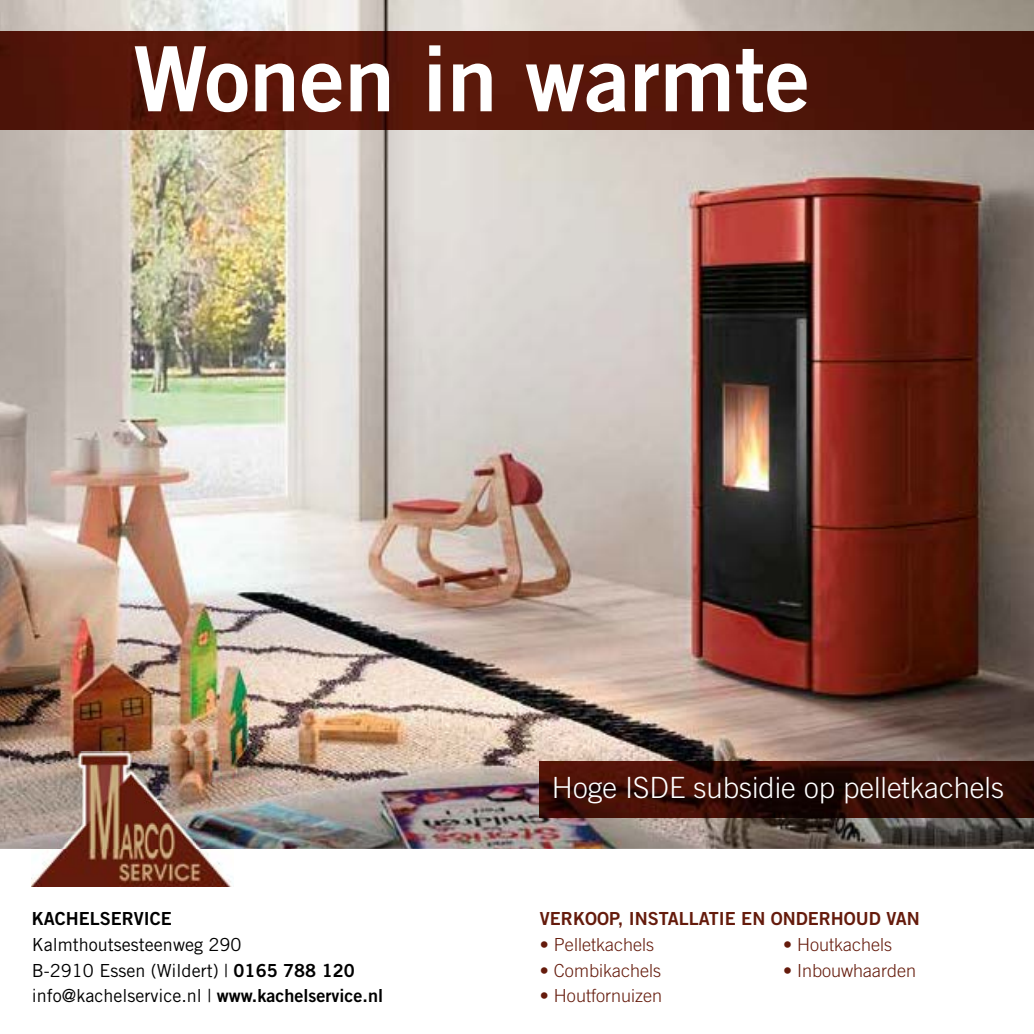
<style>
.page{position:relative;width:1034px;height:1034px;background:#fff}
.page>*{position:absolute;margin:0;border:0;box-sizing:border-box;transform-origin:0 0}
.t1{font:90px "Trade Gothic LT Std Bd 2";color:#fff}
.t2{font:300 29.25px "Trade Gothic LT Std";color:#fff}
.t3{font:18px/25.4px "Trade Gothic LT Std";color:#000}
.t4{font:300 18px "Trade Gothic LT Std";color:#651b0c}
.t5{font:18px "Trade Gothic LT Std Bd 2";color:#651b0c}
.t6{font:18px "Trade Gothic LT Std Bd 2";color:#000}
.s1{font-family:"Trade Gothic LT Std Bd 2"}
</style>
<div class="page">
<img style="left:0;top:0;width:1033px;height:848px">
<img style="left:32px;top:751px;width:202px;height:135px">
<img style="left:540px;top:761px;width:493px;height:56px">
<img style="left:0;top:32px;width:1033px;height:97px">
<h1 class="t1" style="left:133px;top:23px;width:678px">Wonen in warmte</h1>
<p class="t6" style="left:32px;top:907px;width:141px">KACHELSERVICE</p>
<p class="t3" style="left:32px;top:931px;width:352px">Kalmthoutsesteenweg 290<br>B-2910 Essen (Wildert) | <span class="s1">0165 788 120 </span>info@kachelservice.nl | <span class="s1">www.kachelservice.nl</span></p>
<h2 class="t2" style="left:552px;top:770px;width:453px">Hoge ISDE subsidie op pelletkachels</h2>
<p class="t5" style="left:540px;top:907px;width:381px">VERKOOP, INSTALLATIE EN ONDERHOUD VAN</p>
<p class="t4" style="left:540px;top:933px;width:115px">• Pelletkachels</p>
<p class="t4" style="left:783px;top:933px;width:111px">• Houtkachels</p>
<p class="t4" style="left:540px;top:959px;width:122px">• Combikachels</p>
<p class="t4" style="left:783px;top:959px;width:135px">• Inbouwhaarden</p>
<p class="t4" style="left:540px;top:984px;width:124px">• Houtfornuizen</p>
</div>
